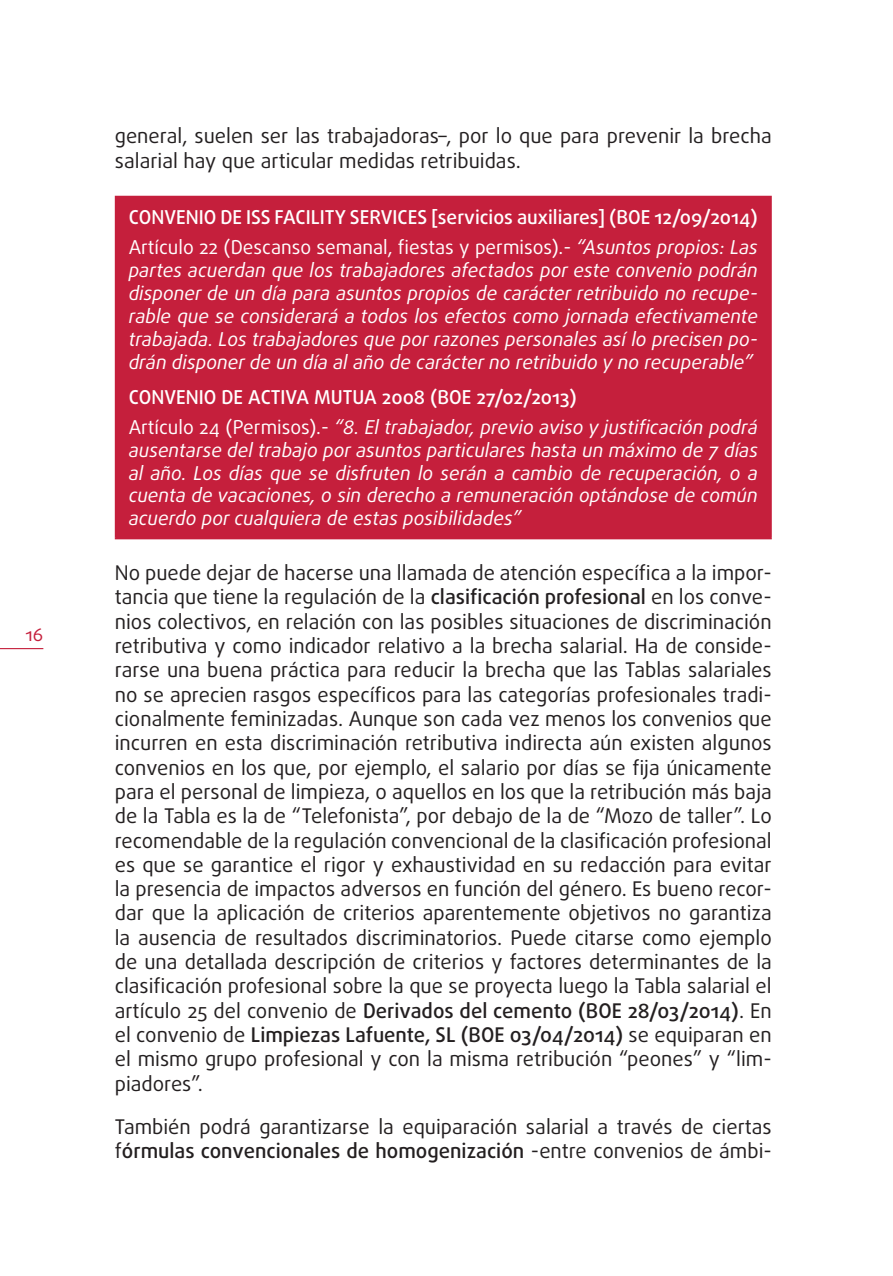
<style>
.page{position:relative;width:893px;height:1276px;background:#fff}
.page>*{position:absolute;margin:0;border:0;box-sizing:border-box;transform-origin:0 0}
.t1{font:20.25px/24.3px "Daxline Pro";color:#231f20}
.t2{font:italic 19.12px/22.9px "Daxline Pro";color:#fff;text-align:justify}
.t3{font:500 19.12px "Daxline Pro";color:#fff}
.t4{font:18px "Daxline Pro";color:#c51f3c}
.s1{font-style:normal}
.s2{font-weight:500}
</style>
<div class="page">
<hr style="left:0;top:648px;width:43px;height:1px;background:#c51f3c">
<div style="left:116px;top:197px;width:655px;height:341px;background:#c51f3c"></div>
<hr style="left:115px;top:198px;width:2px;height:339px;background:#c51f3c">
<hr style="left:115px;top:196px;width:657px;height:2px;background:#c51f3c">
<hr style="left:769px;top:198px;width:3px;height:339px;background:#c51f3c">
<hr style="left:115px;top:537px;width:657px;height:2px;background:#c51f3c">
<p class="t4" style="left:25px;top:622px;width:19px">16</p>
<p class="t1" style="left:115px;top:124px;width:658px">general, suelen ser las trabajadoras–, por lo que para prevenir la brecha salarial hay que articular medidas retribuidas.</p>
<p class="t3" style="left:129px;top:205px;width:631px">CONVENIO DE ISS FACILITY SERVICES [servicios auxiliares] (BOE 12/09/2014)</p>
<p class="t2" style="left:129px;top:235px;width:631px"><span class="s1">Artículo 22 (Descanso semanal, fiestas y permisos).-</span> “Asuntos propios: Las partes acuerdan que los trabajadores afectados por este convenio podrán disponer de un día para asuntos propios de carácter retribuido no recupe&shy;rable que se considerará a todos los efectos como jornada efectivamente trabajada. Los trabajadores que por razones personales así lo precisen po&shy;drán disponer de un día al año de carácter no retribuido y no recuperable”</p>
<p class="t3" style="left:129px;top:385px;width:450px">CONVENIO DE ACTIVA MUTUA 2008 (BOE 27/02/2013)</p>
<p class="t2" style="left:129px;top:415px;width:631px"><span class="s1">Artículo 24 (Permisos).-</span> “8. El trabajador, previo aviso y justificación podrá ausentarse del trabajo por asuntos particulares hasta un máximo de 7 días al año. Los días que se disfruten lo serán a cambio de recuperación, o a cuenta de vacaciones, o sin derecho a remuneración optándose de común acuerdo por cualquiera de estas posibilidades”</p>
<p class="t1" style="left:115px;top:561px;width:659px;text-align:justify">No puede dejar de hacerse una llamada de atención específica a la impor&shy;tancia que tiene la regulación de la <span class="s2">clasificación profesional</span> en los conve&shy;nios colectivos, en relación con las posibles situaciones de discriminación retributiva y como indicador relativo a la brecha salarial. Ha de conside&shy;rarse una buena práctica para reducir la brecha que las Tablas salariales no se aprecien rasgos específicos para las categorías profesionales tradi&shy;cionalmente feminizadas. Aunque son cada vez menos los convenios que incurren en esta discriminación retributiva indirecta aún existen algunos convenios en los que, por ejemplo, el salario por días se fija únicamente para el personal de limpieza, o aquellos en los que la retribución más baja de la Tabla es la de “Telefonista”, por debajo de la de “Mozo de taller”. Lo recomendable de la regulación convencional de la clasificación profesional es que se garantice el rigor y exhaustividad en su redacción para evitar la presencia de impactos adversos en función del género. Es bueno recor&shy;dar que la aplicación de criterios aparentemente objetivos no garantiza la ausencia de resultados discriminatorios. Puede citarse como ejemplo de una detallada descripción de criterios y factores determinantes de la clasificación profesional sobre la que se proyecta luego la Tabla salarial el artículo 25 del convenio de <span class="s2">Derivados del cemento (BOE 28/03/2014)</span>. En el convenio de <span class="s2">Limpiezas Lafuente, SL (BOE 03/04/2014)</span> se equiparan en el mismo grupo profesional y con la misma retribución “peones” y “lim&shy;piadores”.</p>
<p class="t1" style="left:115px;top:1115px;width:658px">También podrá garantizarse la equiparación salarial a través de ciertas f<span class="s2">órmulas convencionales de homogenización</span> -entre convenios de ámbi-</p>
</div>
